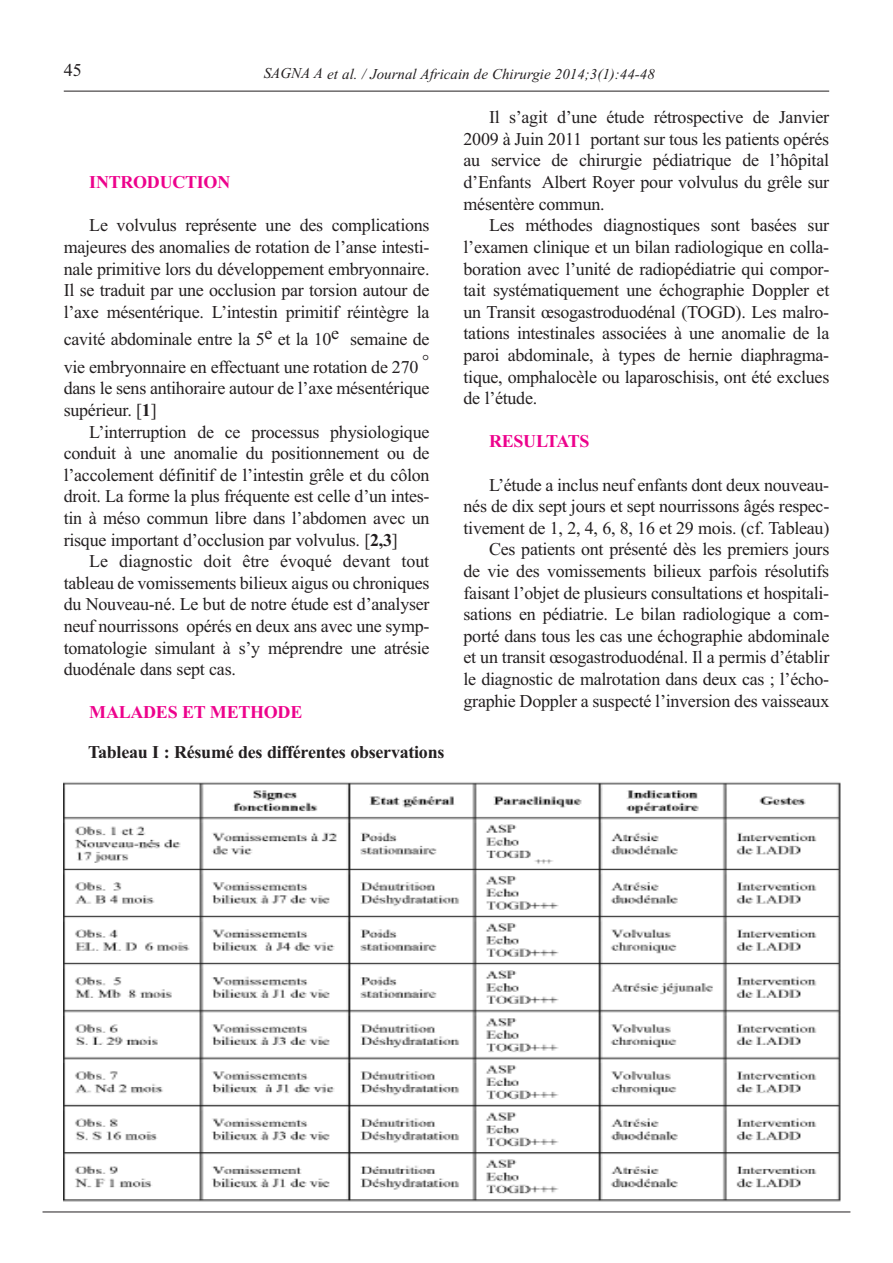
<style>
.page{position:relative;width:893px;height:1263px;background:#fff}
.page>*{position:absolute;margin:0;border:0;box-sizing:border-box;transform-origin:0 0}
.t1{font:18px/21.6px "Times New Roman";letter-spacing:-.015em;color:#231f20;text-align:justify}
.t2{font:700 18px "Times New Roman";letter-spacing:-.015em;color:#231f20}
.t3{font:700 18px "Times New Roman";letter-spacing:-.015em;color:#ed028c}
.t4{font:italic 15px "Times New Roman";color:#231f20}
.s1{font-weight:700}
</style>
<div class="page">
<hr style="left:43px;top:1211px;width:807px;height:1px;background:#231f20">
<hr style="left:64px;top:91px;width:765px;height:1px;background:#231f20">
<img style="left:64px;top:782px;width:777px;height:420px">
<p class="t1" style="left:64px;top:59px;width:19px">45</p>
<p class="t4" style="left:264px;top:65px;width:393px">SAGNA A et al. / Journal Africain de Chirurgie 2014;3(1):44-48</p>
<p class="t3" style="left:89px;top:171px;width:143px">INTRODUCTION</p>
<p class="t1" style="left:64px;top:214px;width:367px;text-indent:26px">Le volvulus représente une des complications majeures des anomalies de rotation de l’anse intesti&shy;nale primitive lors du développement embryonnaire.<br>Il se traduit par une occlusion par torsion autour de l’axe mésentérique. L’intestin primitif réintègre la</p>
<p class="t1" style="left:64px;top:325px;width:367px;line-height:27.6px">cavité abdominale entre la 5e et la 10e semaine de vie embryonnaire en effectuant une rotation de 270 °</p>
<p class="t1" style="left:64px;top:377px;width:367px">dans le sens antihoraire autour de l’axe mésentérique supérieur. [<span class="s1">1</span>]</p>
<p class="t1" style="left:64px;top:421px;width:367px;text-indent:26px">L’interruption de ce processus physiologique conduit à une anomalie du positionnement ou de l’accolement définitif de l’intestin grêle et du côlon droit. La forme la plus fréquente est celle d’un intes&shy;tin à méso commun libre dans l’abdomen avec un risque important d’occlusion par volvulus. [<span class="s1">2,3</span>]</p>
<p class="t1" style="left:64px;top:550px;width:367px;text-indent:26px">Le diagnostic doit être évoqué devant tout tableau de vomissements bilieux aigus ou chroniques du Nouveau-né. Le but de notre étude est d’analyser neuf nourrissons opérés en deux ans avec une symp&shy;tomatologie simulant à s’y méprendre une atrésie duodénale dans sept cas.</p>
<p class="t3" style="left:89px;top:701px;width:215px">MALADES ET METHODE</p>
<p class="t2" style="left:88px;top:741px;width:358px">Tableau I : Résumé des différentes observations</p>
<p class="t1" style="left:464px;top:106px;width:367px;text-indent:26px">Il s’agit d’une étude rétrospective de Janvier 2009 à Juin 2011 portant sur tous les patients opérés au service de chirurgie pédiatrique de l’hôpital d’Enfants Albert Royer pour volvulus du grêle sur mésentère commun.</p>
<p class="t1" style="left:464px;top:214px;width:367px;text-indent:26px">Les méthodes diagnostiques sont basées sur l’examen clinique et un bilan radiologique en colla&shy;boration avec l’unité de radiopédiatrie qui compor&shy;tait systématiquement une échographie Doppler et un Transit œsogastroduodénal (TOGD). Les malro&shy;tations intestinales associées à une anomalie de la paroi abdominale, à types de hernie diaphragma&shy;tique, omphalocèle ou laparoschisis, ont été exclues de l’étude.</p>
<p class="t3" style="left:489px;top:430px;width:102px">RESULTATS</p>
<p class="t1" style="left:464px;top:473px;width:367px;text-align:right">L’étude a inclus neuf enfants dont deux nouveau&shy;nés de dix sept jours et sept nourrissons âgés respec&shy;tivement de 1, 2, 4, 6, 8, 16 et 29 mois. (cf. Tableau)<br>Ces patients ont présenté dès les premiers jours<br>de vie des vomissements bilieux parfois résolutifs faisant l’objet de plusieurs consultations et hospitali&shy;sations en pédiatrie. Le bilan radiologique a com&shy;porté dans tous les cas une échographie abdominale et un transit œsogastroduodénal. Il a permis d’établir le diagnostic de malrotation dans deux cas ; l’écho&shy;graphie Doppler a suspecté l’inversion des vaisseaux</p>
</div>
